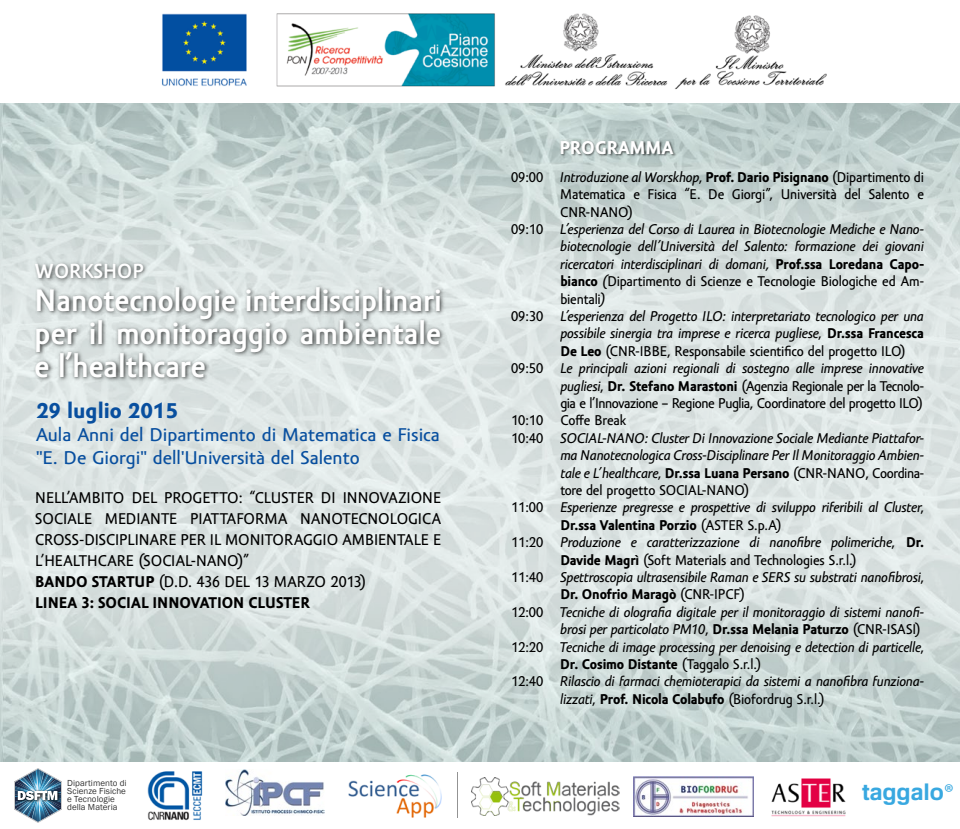
<style>
.page{position:relative;width:960px;height:829px;background:#fff}
.page>*{position:absolute;margin:0;border:0;box-sizing:border-box;transform-origin:0 0}
.t1{font:700 32px/33px "Amor Sans Pro";color:#fff;text-align:justify}
.t2{font:700 23.1px "Familiar Pro";color:#38a8e0}
.t3{font:700 22px "Amor Sans Text Pro";color:#084f9f;scale:1.08 1}
.t4{font:700 21px "Amor Sans Pro";color:#fff}
.t5{font:19px/22.8px "Amor Sans Text Pro";color:#084f9f;scale:1.08 1}
.t6{font:700 19px "Amor Sans Text Pro";color:#fff}
.t7{font:16px/21px "Amor Sans Text Pro";color:#000}
.t8{font:italic 14.5px/17.4px "Amor Sans Text Pro";letter-spacing:-.015em;color:#000}
.t9{font:14.5px/17.4px "Amor Sans Text Pro";letter-spacing:-.005em;color:#000;text-align:justify}
.t10{font:9px/8px "Franklin Gothic";letter-spacing:.005em;color:#333}
.s1{font-weight:700}
.s2{font-style:italic}
.s3{font-weight:700;font-style:normal}
.s4{font-style:normal}
.s5{font-family:"Myriad Pro";font-weight:400}
</style>
<div class="page">
<img style="left:0;top:103px;width:960px;height:659px">
<img style="left:29px;top:255px;width:429px;height:140px">
<img style="left:348px;top:774px;width:94px;height:44px">
<img style="left:225px;top:770px;width:99px;height:46px">
<img style="left:147px;top:771px;width:56px;height:50px">
<img style="left:14px;top:768px;width:48px;height:55px">
<img style="left:162px;top:13px;width:665px;height:77px">
<img style="left:471px;top:778px;width:149px;height:37px">
<img style="left:633px;top:777px;width:121px;height:40px">
<img style="left:771px;top:778px;width:75px;height:39px">
<hr style="left:457px;top:772px;width:1px;height:46px;background:#939393">
<img style="left:557px;top:136px;width:234px;height:40px">
<h3 class="t4" style="left:35px;top:259px;width:110px">WORKSHOP</h3>
<h1 class="t1" style="left:35px;top:285px;width:409px">Nanotecnologie interdisciplinari per il monitoraggio ambientale e l’healthcare</h1>
<h3 class="t3" style="left:36px;top:399px;width:133px">29 luglio 2015</h3>
<h3 class="t5" style="left:36px;top:424px;width:376px">Aula Anni del Dipartimento di Matematica e Fisica "E. De Giorgi" dell'Università del Salento</h3>
<p class="t7" style="left:35px;top:488px;width:407px">NELL’AMBITO DEL PROGETTO: “CLUSTER DI INNOVAZIONE SOCIALE MEDIANTE PIATTAFORMA NANOTECNOLOGICA CROSS-DISCIPLINARE PER IL MONITORAGGIO AMBIENTALE E L’HEALTHCARE (SOCIAL-NANO)”<br><span class="s1">BANDO STARTUP</span> (D.D. 436 DEL 13 MARZO 2013)<br><span class="s1">LINEA 3: SOCIAL INNOVATION CLUSTER</span></p>
<p class="t10" style="left:67px;top:779px;width:61px">Dipartimento di<br>Scienze Fisiche e Tecnologie della Materia</p>
<p class="t9" style="left:511px;top:169px;width:34px">09:00</p>
<p class="t9" style="left:511px;top:221px;width:34px">09:10</p>
<p class="t9" style="left:511px;top:308px;width:34px">09:30</p>
<p class="t9" style="left:511px;top:360px;width:34px">09:50</p>
<p class="t9" style="left:511px;top:412px;width:34px">10:10<br>10:40</p>
<p class="t9" style="left:511px;top:499px;width:34px">11:00</p>
<p class="t9" style="left:511px;top:534px;width:34px">11:20</p>
<p class="t9" style="left:511px;top:569px;width:34px">11:40</p>
<p class="t9" style="left:511px;top:604px;width:34px">12:00</p>
<p class="t9" style="left:511px;top:638px;width:34px">12:20</p>
<p class="t9" style="left:511px;top:673px;width:34px">12:40</p>
<h3 class="t6" style="left:559px;top:138px;width:115px">PROGRAMMA</h3>
<p class="t9" style="left:560px;top:169px;width:365px"><span class="s2">Introduzione al Worskhop</span>, <span class="s1">Prof. Dario Pisignano</span> (Dipartimento di Matematica e Fisica “E. De Giorgi”, Università del Salento e CNR-NANO)</p>
<p class="t8" style="left:560px;top:221px;width:365px">L’esperienza del Corso di Laurea in Biotecnologie Mediche e Nano&shy;biotecnologie dell’Università del Salento: formazione dei giovani ricercatori interdisciplinari di domani, <span class="s3">Prof.ssa Loredana Capo&shy;bianco</span> (<span class="s4">Dipartimento di Scienze e Tecnologie Biologiche ed Am&shy;bientali</span>)<br>L’esperienza del Progetto ILO: interpretariato tecnologico per una possibile sinergia tra imprese e ricerca pugliese<span class="s4">,</span> <span class="s3">Dr.ssa Francesca De Leo</span> <span class="s4">(CNR-IBBE, Responsabile scientifico del progetto ILO)<br></span>Le principali azioni regionali di sostegno alle imprese innovative pugliesi<span class="s4">,</span> <span class="s3">Dr. Stefano Marastoni</span> <span class="s4">(Agenzia Regionale per la Tecnolo&shy;gia e l’Innovazione – Regione Puglia, Coordinatore del progetto ILO)<br>Coffe Break</span></p>
<p class="t8" style="left:560px;top:430px;width:365px">SOCIAL-NANO: Cluster Di Innovazione Sociale Mediante Piattafor&shy;ma Nanotecnologica Cross-Disciplinare Per Il Monitoraggio Ambien&shy;tale e L’healthcare<span class="s4">,</span> <span class="s3">Dr.ssa Luana Persano</span> <span class="s4">(CNR-NANO, Coordina&shy;tore del progetto SOCIAL-NANO)<br></span>Esperienze pregresse e prospettive di sviluppo riferibili al Cluster<span class="s4">, </span><span class="s3">Dr.ssa Valentina Porzio</span> <span class="s4">(ASTER S.p.A)<br></span>Produzione e caratterizzazione di nanofibre polimeriche<span class="s4">,</span> <span class="s3">Dr.<br>Davide Magrì</span> <span class="s4">(Soft Materials and Technologies S.r.l.)<br></span>Spettroscopia ultrasensibile Raman e SERS su substrati nanofibrosi<span class="s4">, </span><span class="s3">Dr. Onofrio Maragò</span> <span class="s4">(CNR-IPCF)<br></span>Tecniche di olografia digitale per il monitoraggio di sistemi nanofi&shy;brosi per particolato PM10<span class="s4">,</span> <span class="s3">Dr.ssa Melania Paturzo</span> <span class="s4">(CNR-ISASI)<br></span>Tecniche di image processing per denoising e detection di particelle<span class="s4">, </span><span class="s3">Dr. Cosimo Distante</span> <span class="s4">(Taggalo S.r.l.)<br></span>Rilascio di farmaci chemioterapici da sistemi a nanofibra funziona&shy;lizzati<span class="s4">,</span> <span class="s3">Prof. Nicola Colabufo</span> <span class="s4">(Biofordrug S.r.l.)</span></p>
<h2 class="t2" style="left:862px;top:778px;width:93px">taggalo<span class="s5">®</span></h2>
</div>
